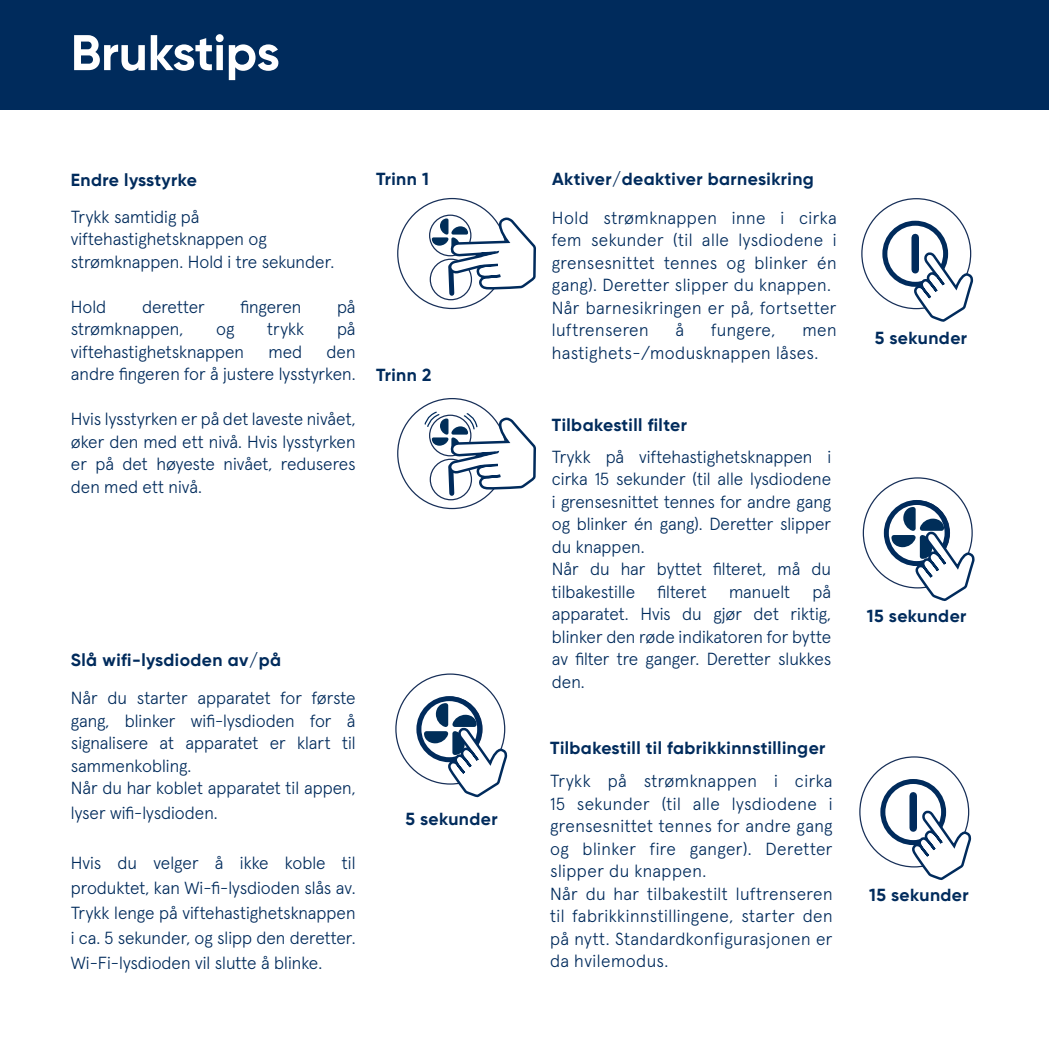
<style>
.page{position:relative;width:1049px;height:1049px;background:#fff}
.page>*{position:absolute;margin:0;border:0;box-sizing:border-box;transform-origin:0 0}
.t1{font:700 50px "Gilroy";letter-spacing:-.005em;color:#fff}
.t2{font:300 17.5px/22.5px "Apercu Pro";color:#002b5c;text-align:justify}
.t3{font:700 17.5px "Gilroy";letter-spacing:.025em;color:#002b5c}
.t4{font:300 17.5px/22.5px "Apercu Pro";letter-spacing:.025em;color:#002b5c}
</style>
<div class="page">
<div style="left:0;top:0;width:1049px;height:109px;background:#002b5c"></div>
<div style="left:882px;top:221px;width:66px;height:66px;border:5px solid #002b5c;border-radius:50%"></div>
<div style="left:911px;top:237px;width:8px;height:33px;background:#002b5c"></div>
<svg style="left:912px;top:252px;width:62px;height:70px"></svg>
<div style="left:884px;top:500px;width:65px;height:66px;border:5px solid #002b5c;border-radius:50%"></div>
<svg style="left:891px;top:507px;width:84px;height:94px"></svg>
<div style="left:880px;top:779px;width:66px;height:66px;border:5px solid #002b5c;border-radius:50%"></div>
<div style="left:909px;top:796px;width:8px;height:32px;background:#002b5c"></div>
<svg style="left:910px;top:810px;width:62px;height:70px"></svg>
<div style="left:430px;top:259px;width:42px;height:41px;border:1px solid #172f58;border-radius:50%"></div>
<div style="left:429px;top:215px;width:42px;height:41px;border:1px solid #172f58;border-radius:50%"></div>
<svg style="left:432px;top:216px;width:104px;height:82px"></svg>
<div style="left:430px;top:459px;width:42px;height:41px;border:1px solid #172f58;border-radius:50%"></div>
<svg style="left:424px;top:411px;width:112px;height:87px"></svg>
<div style="left:416px;top:696px;width:66px;height:66px;border:5px solid #002b5c;border-radius:50%"></div>
<svg style="left:424px;top:703px;width:84px;height:95px"></svg>
<p class="t1" style="left:71px;top:21px;width:210px">Brukstips</p>
<p class="t3" style="left:71px;top:169px;width:128px">Endre lysstyrke</p>
<p class="t2" style="left:71px;top:204px;width:265px;text-align:left">Trykk samtidig på viftehastighetsknappen og strømknappen. Hold i tre sekunder.</p>
<p class="t2" style="left:71px;top:294px;width:37px">Hold</p>
<p class="t2" style="left:142px;top:294px;width:64px">deretter</p>
<p class="t2" style="left:240px;top:294px;width:62px">fingeren</p>
<p class="t2" style="left:337px;top:294px;width:20px">på</p>
<p class="t2" style="left:71px;top:316px;width:114px">strømknappen,</p>
<p class="t2" style="left:216px;top:316px;width:20px">og</p>
<p class="t2" style="left:267px;top:316px;width:38px">trykk</p>
<p class="t2" style="left:337px;top:316px;width:20px">på</p>
<p class="t2" style="left:71px;top:339px;width:175px">viftehastighetsknappen</p>
<p class="t2" style="left:268px;top:339px;width:35px">med</p>
<p class="t2" style="left:71px;top:339px;width:286px;text-align:right">den<br>andre fingeren for å justere lysstyrken.</p>
<p class="t2" style="left:71px;top:406px;width:286px">Hvis lysstyrken er på det laveste nivået, øker den med ett nivå. Hvis lysstyrken er på det høyeste nivået, reduseres den med ett nivå.</p>
<p class="t3" style="left:376px;top:168px;width:54px">Trinn 1</p>
<p class="t3" style="left:376px;top:364px;width:57px">Trinn 2</p>
<p class="t3" style="left:71px;top:649px;width:212px">Slå wifi-lysdioden av/på</p>
<p class="t2" style="left:71px;top:685px;width:286px">Når du starter apparatet for første gang, blinker wifi-lysdioden for å signalisere at apparatet er klart til sammenkobling.</p>
<p class="t2" style="left:71px;top:774px;width:286px;line-height:25px">Når du har koblet apparatet til appen, lyser wifi-lysdioden.</p>
<p class="t2" style="left:71px;top:849px;width:286px;line-height:25px">Hvis du velger å ikke koble til produktet, kan Wi-fi-lysdioden slås av.<br>Trykk lenge på viftehastighetsknappen i ca. 5 sekunder, og slipp den deretter.<br>Wi-Fi-lysdioden vil slutte å blinke.</p>
<p class="t3" style="left:405px;top:808px;width:94px">5 sekunder</p>
<p class="t3" style="left:552px;top:168px;width:263px">Aktiver/deaktiver barnesikring</p>
<p class="t2" style="left:552px;top:205px;width:286px">Hold strømknappen inne i cirka fem sekunder (til alle lysdiodene i grensesnittet tennes og blinker én gang). Deretter slipper du knappen.</p>
<p class="t4" style="left:552px;top:295px;width:286px">Når barnesikringen er på, fortsetter luftrenseren</p>
<p class="t2" style="left:676px;top:317px;width:10px">å</p>
<p class="t2" style="left:711px;top:317px;width:66px">fungere,</p>
<p class="t4" style="left:552px;top:317px;width:286px;text-indent:250px">men hastighets-/modusknappen låses.</p>
<p class="t3" style="left:552px;top:414px;width:137px">Tilbakestill filter</p>
<p class="t2" style="left:552px;top:444px;width:281px">Trykk på viftehastighetsknappen i cirka 15 sekunder (til alle lysdiodene i grensesnittet tennes for andre gang og blinker én gang). Deretter slipper du knappen.</p>
<p class="t2" style="left:552px;top:556px;width:281px">Når du har byttet filteret, må du tilbakestille</p>
<p class="t2" style="left:552px;top:579px;width:281px;text-indent:261px">på apparatet. Hvis du gjør det riktig, blinker den røde indikatoren for bytte av filter tre ganger. Deretter slukkes den.</p>
<p class="t2" style="left:657px;top:579px;width:51px">filteret</p>
<p class="t2" style="left:729px;top:579px;width:63px">manuelt</p>
<p class="t3" style="left:550px;top:737px;width:277px">Tilbakestill til fabrikkinnstillinger</p>
<p class="t2" style="left:550px;top:768px;width:284px">Trykk på strømknappen i cirka 15 sekunder (til alle lysdiodene i grensesnittet tennes for andre gang og blinker fire ganger). Deretter slipper du knappen.</p>
<p class="t2" style="left:550px;top:881px;width:284px">Når du har tilbakestilt luftrenseren til fabrikkinnstillingene, starter den på nytt. Standardkonfigurasjonen er da hvilemodus.</p>
<p class="t3" style="left:875px;top:327px;width:94px">5 sekunder</p>
<p class="t3" style="left:867px;top:605px;width:101px">15 sekunder</p>
<p class="t3" style="left:869px;top:884px;width:101px">15 sekunder</p>
</div>
